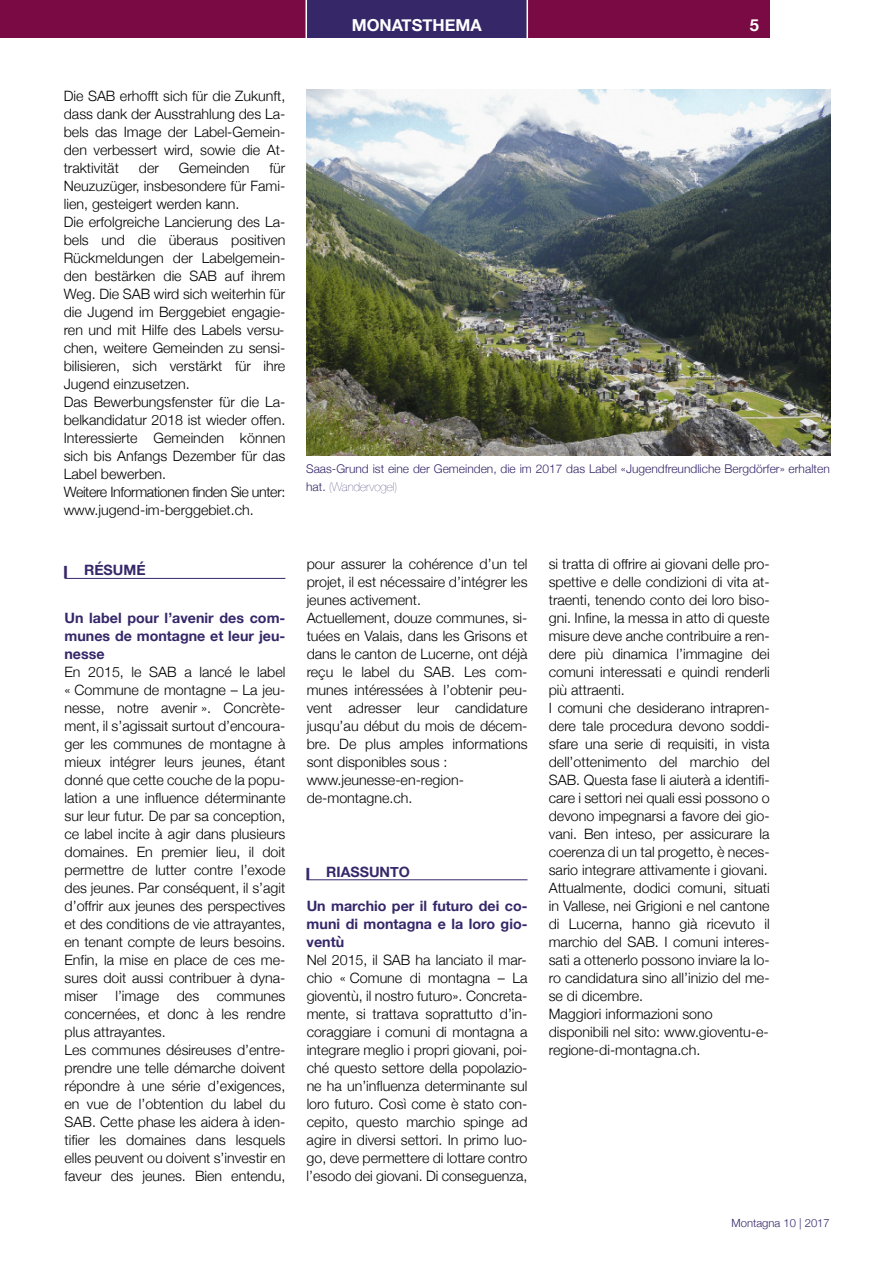
<style>
.page{position:relative;width:893px;height:1263px;background:#fff}
.page>*{position:absolute;margin:0;border:0;box-sizing:border-box;transform-origin:0 0}
.t1{font:16.5px "font 000000001 f 8 b 9385";color:#fff}
.t2{font:14.25px/18px "font 000000001 f 8 b 9385";color:#000}
.t3{font:14.25px/18px "font 000000001 f 8 b 9385";color:#362769;text-align:justify}
.t4{font:12px/18px "font 000000001 f 8 b 9385";color:#362769}
.t5{font:11.25px "font 000000001 f 8 b 9385";color:#362769}
.s1{font-size:16.8px}
</style>
<div class="page">
<div style="left:0;top:0;width:770px;height:38px;background:#7a0a43"></div>
<div style="left:306px;top:0;width:221px;height:38px;background:#362769"></div>
<hr style="left:526px;top:0;width:2px;height:46px;background:#fff">
<hr style="left:305px;top:0;width:2px;height:46px;background:#fff">
<img style="left:307px;top:89px;width:523px;height:366px">
<hr style="left:65px;top:578px;width:220px;height:1px;background:#362769">
<hr style="left:307px;top:879px;width:220px;height:1px;background:#362769">
<p class="t1" style="left:352px;top:15px;width:131px">monatsthema</p>
<p class="t1" style="left:750px;top:15px;width:11px">0</p>
<p class="t2" style="left:64px;top:87px;width:223px;text-align:justify">Die SAB erhofft sich für die Zukunft, dass dank der Ausstrahlung des La&shy;bels das Image der Label-Gemein&shy;den verbessert wird, sowie die At&shy;traktivität</p>
<p class="t2" style="left:139px;top:159px;width:22px">der</p>
<p class="t2" style="left:179px;top:159px;width:72px">Gemeinden</p>
<p class="t2" style="left:64px;top:159px;width:223px;text-indent:206px">für<br>Neuzuzüger, insbesondere für Fami&shy;lien, gesteigert werden kann.<br>Die erfolgreiche Lancierung des La&shy;bels und die überaus positiven<br>Rückmeldungen der Labelgemein&shy;den bestärken die SAB auf ihrem<br>Weg. Die SAB wird sich weiterhin für die Jugend im Berggebiet engagie&shy;ren und mit Hilfe des Labels versu&shy;chen, weitere Gemeinden zu sensi&shy;bilisieren, sich verstärkt für ihre<br>Jugend einzusetzen.<br>Das Bewerbungsfenster für die La&shy;belkandidatur 2018 ist wieder offen.<br>Interessierte Gemeinden können sich bis Anfangs Dezember für das<br>Label bewerben.<br>Weitere Informationen finden Sie unter: www.jugend-im-berggebiet.ch.</p>
<p class="t3" style="left:63px;top:561px;width:84px"><span class="s1">I</span> RÉSUMÉ</p>
<p class="t3" style="left:65px;top:609px;width:222px">Un label pour l’avenir des comk munes de montagne et leur Oeuk nesse</p>
<p class="t2" style="left:65px;top:663px;width:222px">En 2015, le SAB a lancé le label « Commune de montagne – La jeu&shy;nesse, notre avenir ». Concrète&shy;ment, il s’agissait surtout d’encoura&shy;ger les communes de montagne à mieux intégrer leurs jeunes, étant donné que cette couche de la popu&shy;lation a une influence déterminante sur leur futur. De par sa conception, ce label incite à agir dans plusieurs domaines. En premier lieu, il doit permettre de lutter contre l’exode des jeunes. Par conséquent, il s’agit d’offrir aux jeunes des perspectives et des conditions de vie attrayantes, en tenant compte de leurs besoins.<br>Enfin, la mise en place de ces me&shy;sures doit aussi contribuer à dyna&shy;miser l’image des communes concernées, et donc à les rendre plus attrayantes.<br>Les communes désireuses d’entre&shy;prendre une telle démarche doivent répondre à une série d’exigences, en vue de l’obtention du label du SAB. Cette phase les aidera à iden&shy;tifier les domaines dans lesquels elles peuvent ou doivent s’investir en faveur des jeunes. Bien entendu,</p>
<p class="t4" style="left:306px;top:460px;width:525px">Saas-Grund ist eine der Gemeinden, die im 2017 das Label «Jugendfreundliche Bergdörfer» erhalten hat. (Wandervogel)</p>
<p class="t2" style="left:307px;top:555px;width:222px">pour assurer la cohérence d’un tel projet, il est nécessaire d’intégrer les jeunes activement.<br>Actuellement, douze communes, si&shy;tuées en Valais, dans les Grisons et dans le canton de Lucerne, ont déjà reçu le label du SAB. Les com&shy;munes intéressées à l’obtenir peu&shy;vent adresser leur candidature jusqu’au début du mois de décem&shy;bre. De plus amples informations sont disponibles sous : www.jeunesse-en-region&shy;de-montagne.ch.</p>
<p class="t3" style="left:305px;top:862px;width:106px"><span class="s1">I</span> RIASSUNTD</p>
<p class="t3" style="left:307px;top:897px;width:222px">Un marchio per il futuro dei cok muni di montagna e la loro giok ventù</p>
<p class="t2" style="left:307px;top:951px;width:222px;text-align:justify">Nel 2015, il SAB ha lanciato il mar&shy;chio « Comune di montagna – La gioventù, il nostro futuro». Concreta&shy;mente, si trattava soprattutto d’in&shy;coraggiare i comuni di montagna a integrare meglio i propri giovani, poi&shy;ché questo settore della popolazio&shy;ne ha un’influenza determinante sul loro futuro. Così come è stato con&shy;cepito, questo marchio spinge ad agire in diversi settori. In primo luo&shy;go, deve permettere di lottare contro l’esodo dei giovani. Di conseguenza,</p>
<p class="t2" style="left:549px;top:555px;width:222px">si tratta di offrire ai giovani delle pro&shy;spettive e delle condizioni di vita at&shy;traenti, tenendo conto dei loro biso&shy;gni. Infine, la messa in atto di queste misure deve anche contribuire a ren&shy;dere più dinamica l’immagine dei comuni interessati e quindi renderli più attraenti.<br>I comuni che desiderano intrapren&shy;dere tale procedura devono soddi&shy;sfare una serie di requisiti, in vista dell’ottenimento del marchio del SAB. Questa fase li aiuterà a identifi&shy;care i settori nei quali essi possono o devono impegnarsi a favore dei gio&shy;vani. Ben inteso, per assicurare la coerenza di un tal progetto, è neces&shy;sario integrare attivamente i giovani.<br>Attualmente, dodici comuni, situati in Vallese, nei Grigioni e nel cantone di Lucerna, hanno già ricevuto il marchio del SAB. I comuni interes&shy;sati a ottenerlo possono inviare la lo&shy;ro candidatura sino all’inizio del me&shy;se di dicembre.<br>Maggiori informazioni sono disponibili nel sito: www.gioventu-e&shy;regione-di-montagna.ch.</p>
<p class="t5" style="left:731px;top:1216px;width:100px">Montagna 10 | 2017</p>
</div>
